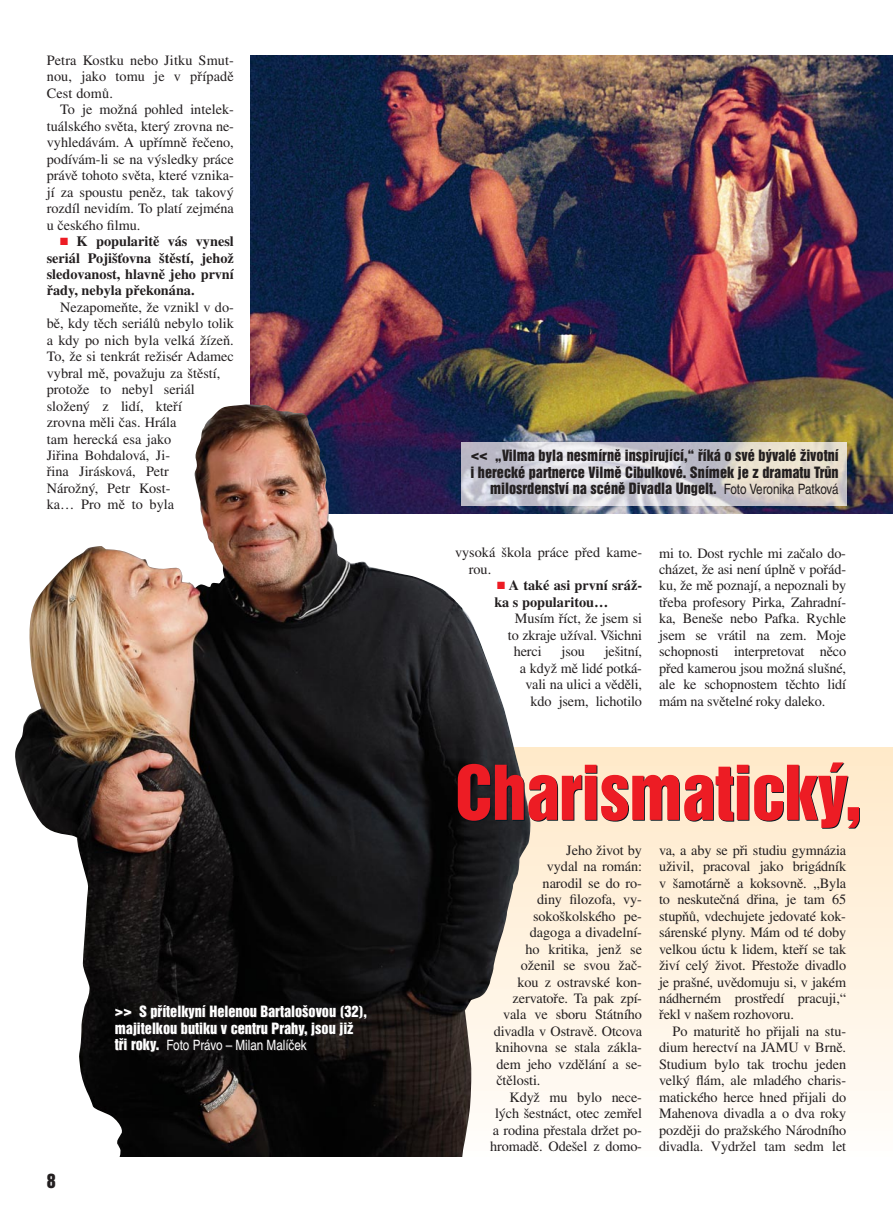
<style>
.page{position:relative;width:893px;height:1212px;background:#fff}
.page>*{position:absolute;margin:0;border:0;box-sizing:border-box;transform-origin:0 0}
.t1{font:69px "Helvetica Inserat CE";letter-spacing:-.01em;color:#001722}
.t2{font:18px "Helvetica Inserat CE";color:#231f20}
.t3{font:14.25px/16.5px "Times LT Std";letter-spacing:-.005em;color:#231f20;text-align:justify}
.t4{font:14.25px/16.5px "Helvetica Inserat CE";color:#231f20;text-align:right}
.t5{font:700 14.25px/16.5px "Times LT Std";color:#231f20;text-align:justify}
.t6{font:14.25px/16.5px "Helvetica Inserat CE";color:#fff}
.t7{font:14.25px "Helvetica CE";color:#fff;scale:.82 1}
.s1{color:#ed1c24}
.s2{font-family:"Helvetica Inserat CE"}
.s3{font-family:"Helvetica CE"}
</style>
<div class="page">
<div style="left:251px;top:748px;width:642px;height:409px;background:linear-gradient(to bottom,#ffe9c8,#fffdfa)"></div>
<img style="left:251px;top:55px;width:642px;height:459px">
<img style="left:15px;top:404px;width:516px;height:753px">
<img style="left:461px;top:442px;width:385px;height:63px">
<p class="t3" style="left:47px;top:53px;width:189px">Petra Kostku nebo Jitku Smut&shy;nou, jako tomu je v případě Cest domů.</p>
<p class="t3" style="left:47px;top:103px;width:189px;text-indent:14px">To je možná pohled intelek - tuálského světa, který zrovna ne&shy;vyhledávám. A upřímně řečeno, podívám-li se na výsledky práce právě tohoto světa, které vznika&shy;jí za spoustu peněz, tak takový rozdíl nevidím. To platí zejména u českého filmu.</p>
<p class="t5" style="left:47px;top:234px;width:189px;text-indent:14px"><span class="s1">■</span> K popularitě vás vynesl seriál Pojišťovna štěstí, jehož sledovanost, hlavně jeho první řady, nebyla překonána.</p>
<p class="t3" style="left:47px;top:300px;width:189px;text-align:left;text-indent:14px">Nezapomeňte, že vznikl v do&shy;bě, kdy těch seriálů nebylo tolik a kdy po nich byla velká žízeň.<br>To, že si tenkrát režisér Adamec vybral mě, považuju za štěstí, protože to nebyl seriál složený z lidí, kteří<br>zrovna měli čas. Hrála<br>tam herecká esa jako<br>Jiřina Bohdalová, Ji-<br>řina Jirásková, Petr<br>Nárožný, Petr Kost-<br>ka… Pro mě to byla</p>
<p class="t2" style="left:47px;top:1174px;width:10px">8</p>
<p class="t6" style="left:115px;top:1004px;width:254px">&gt;&gt; S přítelkyní Helenou Bartalošovou (32), majitelkou butiku v centru Prahy, jsou již</p>
<p class="t7" style="left:115px;top:1040px;width:236px"><span class="s2">tři roky.</span> Foto Právo – Milan Malíček</p>
<p class="t4" style="left:470px;top:448px;width:370px">&lt;&lt; „Vilma byla nesmírně inspirující,“ říká o své bývalé životní i herecké partnerce Vilmě Cibulkové. Snímek je z dramatu Trůn milosrdenství na scéně Divadla Ungelt. <span class="s3">Foto Veronika Patková</span></p>
<p class="t3" style="left:469px;top:546px;width:175px;text-indent:-14px">vysoká škola práce před kame&shy;rou.</p>
<p class="t5" style="left:494px;top:579px;width:149px"><span class="s1">■</span> A také asi první sráž&shy;ka s popularitou…</p>
<p class="t3" style="left:515px;top:612px;width:129px">Musím říct, že jsem si</p>
<p class="t3" style="left:508px;top:628px;width:136px">to zkraje užíval. Všichni</p>
<p class="t3" style="left:514px;top:645px;width:29px">herci</p>
<p class="t3" style="left:562px;top:645px;width:25px">jsou</p>
<p class="t3" style="left:520px;top:645px;width:124px;text-align:right">ješitní,<br>a když mě lidé potká&shy;vali na ulici a věděli, kdo jsem, lichotilo</p>
<p class="t3" style="left:659px;top:546px;width:189px">mi to. Dost rychle mi začalo do&shy;cházet, že asi není úplně v pořád&shy;ku, že mě poznají, a nepoznali by třeba profesory Pirka, Zahradní&shy;ka, Beneše nebo Pafka. Rychle jsem se vrátil na zem. Moje schopnosti interpretovat něco před kamerou jsou možná slušné, ale ke schopnostem těchto lidí mám na světelné roky daleko.</p>
<h1 class="t1" style="left:456px;top:766px;width:408px">Charismatický,</h1>
<p class="t3" style="left:566px;top:843px;width:77px">Jeho život by</p>
<p class="t3" style="left:547px;top:860px;width:97px">vydal na román:</p>
<p class="t3" style="left:543px;top:876px;width:101px">narodil se do ro-</p>
<p class="t3" style="left:537px;top:893px;width:106px">diny filozofa, vy-</p>
<p class="t3" style="left:533px;top:909px;width:110px">sokoškolského pe-</p>
<p class="t3" style="left:530px;top:925px;width:114px">dagoga a divadelní-</p>
<p class="t3" style="left:525px;top:942px;width:118px">ho kritika, jenž se</p>
<p class="t3" style="left:521px;top:958px;width:123px">oženil se svou žač -</p>
<p class="t3" style="left:517px;top:975px;width:126px">kou z ostravské kon-</p>
<p class="t3" style="left:513px;top:991px;width:131px">zervatoře. Ta pak zpí-</p>
<p class="t3" style="left:503px;top:1008px;width:140px">vala ve sboru Státního</p>
<p class="t3" style="left:494px;top:1024px;width:150px">divadla v Ostravě. Otcova</p>
<p class="t3" style="left:496px;top:1041px;width:148px">knihovna se stala zákla-</p>
<p class="t3" style="left:496px;top:1057px;width:147px">dem jeho vzdělání a se-</p>
<p class="t3" style="left:496px;top:1074px;width:46px">čtělosti.</p>
<p class="t3" style="left:509px;top:1090px;width:134px">Když mu bylo nece-</p>
<p class="t3" style="left:495px;top:1106px;width:148px">lých šestnáct, otec zemřel</p>
<p class="t3" style="left:493px;top:1123px;width:151px">a rodina přestala držet po-</p>
<p class="t3" style="left:490px;top:1139px;width:153px">hromadě. Odešel z domo-</p>
<p class="t3" style="left:659px;top:843px;width:189px">va, a aby se při studiu gymnázia uživil, pracoval jako brigádník v šamotárně a koksovně. „Byla to neskutečná dřina, je tam 65 stupňů, vdechujete jedovaté kok&shy;sárenské plyny. Mám od té doby velkou úctu k lidem, kteří se tak živí celý život. Přestože divadlo je prašné, uvědomuju si, v jakém nádherném prostředí pracuji,“ řekl v našem rozhovoru.</p>
<p class="t3" style="left:659px;top:1024px;width:189px;text-indent:14px">Po maturitě ho přijali na stu&shy;dium herectví na JAMU v Brně.<br>Studium bylo tak trochu jeden velký flám, ale mladého charis&shy;matického herce hned přijali do Mahenova divadla a o dva roky později do pražského Národního divadla. Vydržel tam sedm let</p>
</div>
